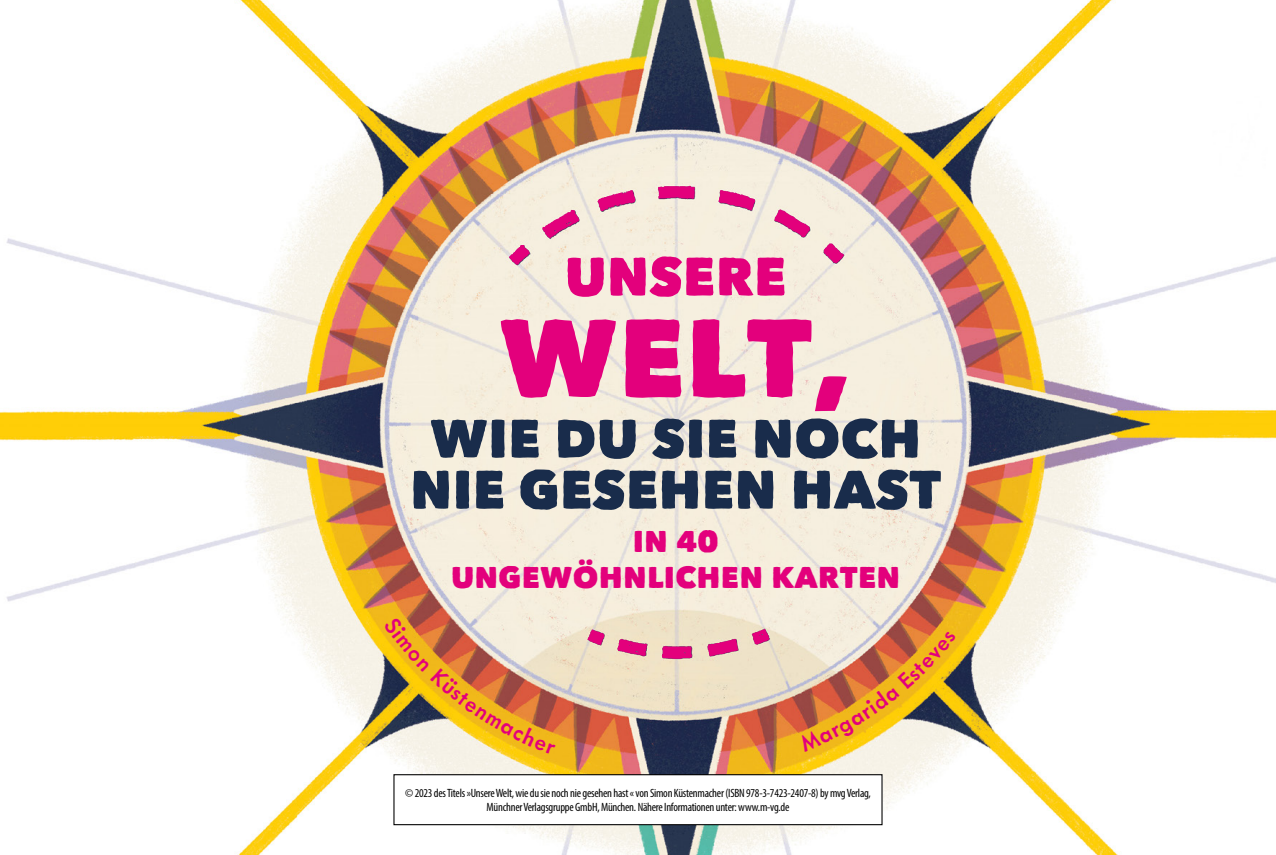
<style>
.page{position:relative;width:1276px;height:855px;background:#fff}
.page>*{position:absolute;margin:0;border:0;box-sizing:border-box;transform-origin:0 0}
.t1{font:111px "Matiz";color:#e3007c}
.t2{font:54px/51px "Matiz";color:#192c4b;text-align:center}
.t3{font:54px "Matiz";color:#e3007c}
.t4{font:30px/36px "Matiz";letter-spacing:.01em;color:#e3007c;text-align:center}
.t5{font:condensed 12px/14.4px "Myriad Pro";letter-spacing:-.02em;color:#000;text-align:center}
</style>
<div class="page">
<img style="left:0;top:0;width:1276px;height:855px">
<img style="left:382px;top:179px;width:577px;height:583px">
<div style="left:394px;top:774px;width:488px;height:50px;background:#fff"></div>
<div style="left:393px;top:774px;width:489px;height:51px;border:1px solid #000"></div>
<svg style="left:383px;top:616px;width:172px;height:139px;background:#d6a964"></svg>
<svg style="left:798px;top:630px;width:158px;height:122px;background:#d9a95e"></svg>
<p class="t3" style="left:565px;top:244px;width:223px">UNSERE</p>
<p class="t1" style="left:498px;top:291px;width:355px">WELT,</p>
<p class="t2" style="left:410px;top:413px;width:533px">WIE DU SIE NOCH<br>NIE GESEHEN HAST</p>
<p class="t4" style="left:451px;top:523px;width:450px">IN 40<br>UNGEWÖHNLICHEN KARTEN</p>
<p class="t5" style="left:405px;top:785px;width:467px">© 2023 des Titels »Unsere Welt, wie du sie noch nie gesehen hast « von Simon Küstenmacher (ISBN 978-3-7423-2407-8) by mvg Verlag,<br>Münchner Verlagsgruppe GmbH, München. Nähere Informationen unter: www.m-vg.de</p>
</div>
